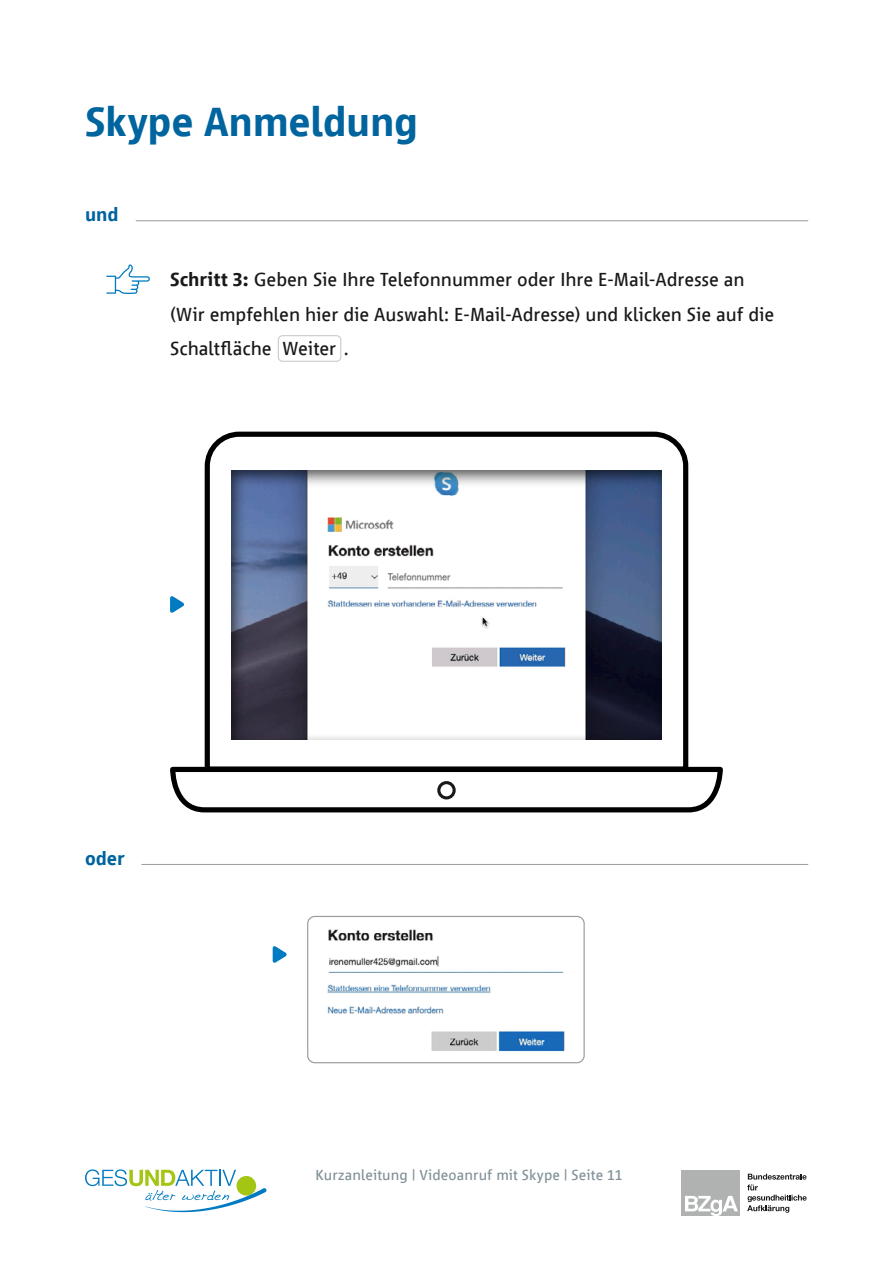
<style>
.page{position:relative;width:893px;height:1263px;background:#fff}
.page>*{position:absolute;margin:0;border:0;box-sizing:border-box;transform-origin:0 0}
.t1{font:700 42px "Vialog 1450 Pro";letter-spacing:-.005em;color:#00649e}
.t2{font:19.5px/34.5px "Vialog 1450 Pro";letter-spacing:-.005em;color:#1a1918}
.t3{font:700 19.5px "Vialog 1450 Pro";letter-spacing:-.005em;color:#00649e}
.t4{font:15px "Vialog 1450 Pro";letter-spacing:.005em;color:#83929a}
.s1{font-weight:700}
</style>
<div class="page">
<div style="left:681px;top:1170px;width:59px;height:45px;background:#b0b2b2"></div>
<svg style="left:685px;top:1196px;width:53px;height:19px"></svg>
<svg style="left:747px;top:1174px;width:60px;height:39px"></svg>
<svg style="left:85px;top:1169px;width:182px;height:43px"></svg>
<svg style="left:106px;top:264px;width:44px;height:30px"></svg>
<svg style="left:170px;top:769px;width:553px;height:44px"></svg>
<svg style="left:202px;top:431px;width:489px;height:343px"></svg>
<div style="left:229px;top:468px;width:433px;height:271px;background:#1a1918;opacity:.75"></div>
<div style="left:437px;top:781px;width:19px;height:18px;border:3px solid #1a1918;border-radius:50%"></div>
<svg style="left:170px;top:596px;width:14px;height:17px"></svg>
<hr style="left:136px;top:220px;width:672px;height:1px;background:#9c9c9c">
<hr style="left:142px;top:864px;width:666px;height:1px;background:#9c9c9c">
<img style="left:308px;top:918px;width:275px;height:144px">
<div style="left:307px;top:916px;width:278px;height:147px;border:1px solid #9c9c9c;border-radius:7px"></div>
<svg style="left:272px;top:946px;width:15px;height:17px"></svg>
<div style="left:278px;top:335px;width:63px;height:26px;border:1px solid #c5c5c6;border-radius:4px"></div>
<h1 class="t1" style="left:85px;top:99px;width:335px">Skype Anmeldung</h1>
<p class="t3" style="left:85px;top:204px;width:35px">und</p>
<p class="t2" style="left:170px;top:262px;width:606px"><span class="s1">Schritt 3:</span> Geben Sie Ihre Telefonnummer oder Ihre E-Mail-Adresse an (Wir empfehlen hier die Auswahl: E-Mail-Adresse) und klicken Sie auf die<br>Schaltfläche Weiter .</p>
<p class="t3" style="left:85px;top:847px;width:41px">oder</p>
<p class="t4" style="left:316px;top:1167px;width:308px">Kurzanleitung | Videoanruf mit Skype | Seite 11</p>
</div>
